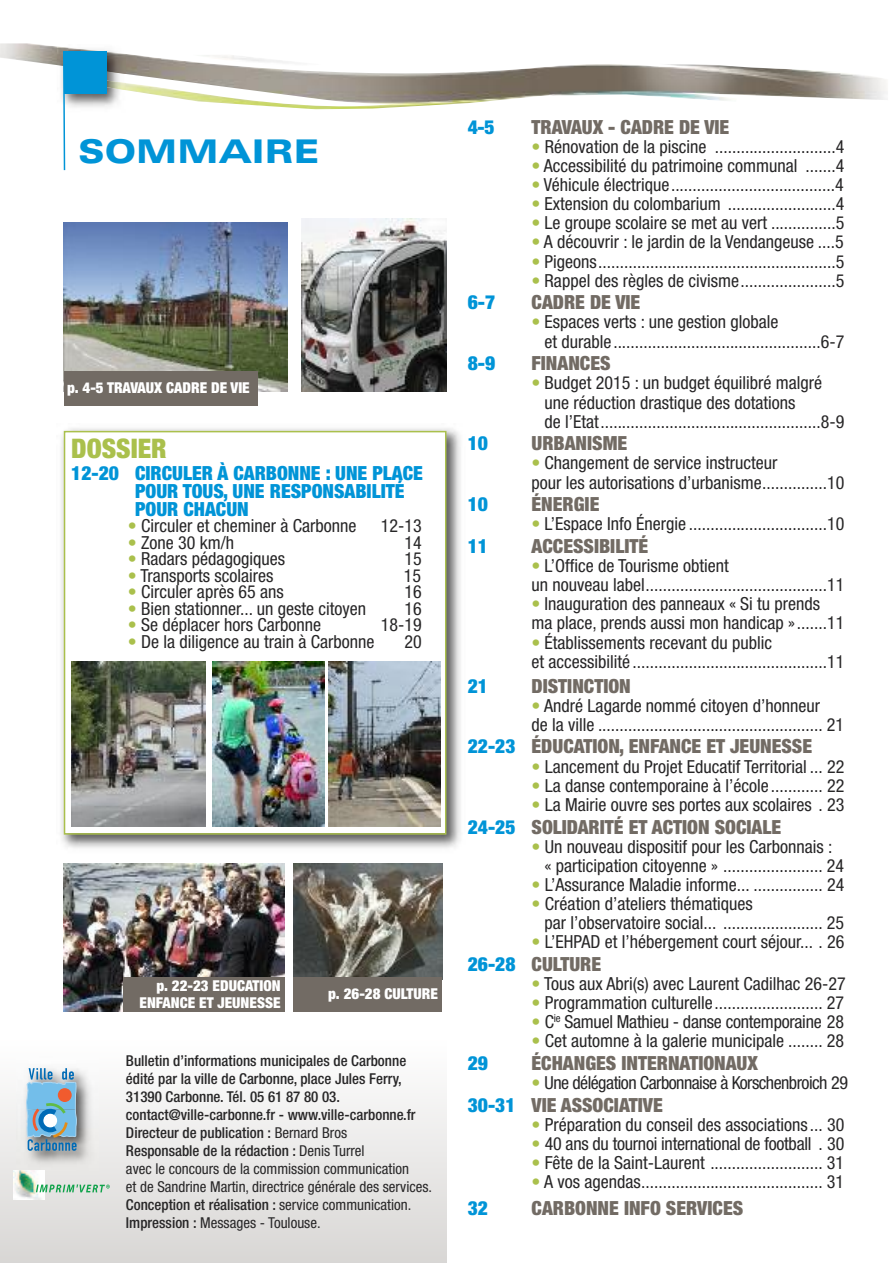
<style>
.page{position:relative;width:893px;height:1263px;background:#fff}
.page>*{position:absolute;margin:0;border:0;box-sizing:border-box;transform-origin:0 0}
.t1{font:900 expanded 32.7px "Univers LT Std";color:#0094d7}
.t2{font:900 condensed 27px "Helvetica Neue LT Std";color:#aac04c}
.t3{font:900 condensed 19.5px "Helvetica Neue LT Std";color:#726b64}
.t4{font:900 condensed 19.5px/18px "Helvetica Neue LT Std";color:#0094d7}
.t5{font:condensed 18px/19px "Helvetica Neue LT Std";color:#272627}
.t6{font:condensed 18px "Helvetica Neue LT Std";letter-spacing:-.03em;color:#272627}
.t7{font:500 condensed 15px/18px "Helvetica Neue LT Std";color:#272627}
.t8{font:900 condensed 15px/16.5px "Helvetica Neue LT Std";color:#fff;text-align:right}
.s1{color:#aac04c}
.s2{font-weight:400}
.s3{color:#0094d7}
</style>
<div class="page">
<img style="left:0;top:43px;width:887px;height:67px">
<img style="left:57px;top:74px;width:69px;height:36px">
<img style="left:57px;top:44px;width:69px;height:2px">
<img style="left:106px;top:78px;width:20px;height:12px">
<img style="left:57px;top:46px;width:69px;height:28px">
<div style="left:64px;top:51px;width:42px;height:43px;background:#0094d7"></div>
<svg style="left:62px;top:50px;width:4px;height:121px"></svg>
<div style="left:0;top:1040px;width:446px;height:223px;background:linear-gradient(to bottom,#fffeff,#d8d6d4)"></div>
<img style="left:64px;top:864px;width:221px;height:148px">
<div style="left:123px;top:978px;width:162px;height:34px;background:#726b64"></div>
<img style="left:293px;top:863px;width:149px;height:115px">
<div style="left:293px;top:978px;width:149px;height:34px;background:#726b64"></div>
<div style="left:64px;top:219px;width:223px;height:172px;background:linear-gradient(to right,#fff,#fff)"></div>
<img style="left:64px;top:223px;width:223px;height:168px">
<img style="left:302px;top:219px;width:144px;height:172px">
<div style="left:64px;top:371px;width:193px;height:34px;background:#726b64"></div>
<img style="left:16px;top:1056px;width:83px;height:118px">
<svg style="left:26px;top:1068px;width:51px;height:83px;background:#84aec7"></svg>
<img style="left:14px;top:1170px;width:31px;height:29px">
<svg style="left:36px;top:1184px;width:74px;height:8px"></svg>
<img style="left:61px;top:428px;width:400px;height:420px">
<div style="left:65px;top:432px;width:380px;height:401px;background:#fff"></div>
<div style="left:64px;top:431px;width:382px;height:404px;border:2px solid #aac04c"></div>
<img style="left:213px;top:662px;width:111px;height:164px">
<img style="left:329px;top:662px;width:111px;height:164px">
<img style="left:71px;top:662px;width:134px;height:164px">
<h1 class="t1" style="left:78px;top:140px;width:243px">SOMMAIRE</h1>
<p class="t8" style="left:67px;top:381px;width:184px">p. 4-5 TRAVAUX CADRE DE VIE</p>
<h2 class="t2" style="left:71px;top:438px;width:97px">DOSSIER</h2>
<p class="t4" style="left:135px;top:466px;width:289px;text-indent:-64px">12-20 CIRCULER À CARBONNE : UNE PLACE<br>POUR TOUS, UNE RESPONSABILITÉ<br>POUR CHACUN</p>
<p class="t5" style="left:128px;top:518px;width:230px"><span class="s1">•</span> Circuler et cheminer à Carbonne</p>
<p class="t5" style="left:381px;top:518px;width:42px">12-13</p>
<p class="t5" style="left:128px;top:534px;width:108px"><span class="s1">•</span> Zone 30 km/h</p>
<p class="t5" style="left:404px;top:534px;width:19px">14</p>
<p class="t5" style="left:128px;top:551px;width:159px"><span class="s1">•</span> Radars pédagogiques</p>
<p class="t5" style="left:404px;top:551px;width:19px">15</p>
<p class="t5" style="left:128px;top:567px;width:147px"><span class="s1">•</span> Transports scolaires</p>
<p class="t5" style="left:404px;top:567px;width:19px">15</p>
<p class="t5" style="left:128px;top:584px;width:157px"><span class="s1">•</span> Circuler après 65 ans</p>
<p class="t5" style="left:404px;top:584px;width:19px">16</p>
<p class="t5" style="left:128px;top:600px;width:240px"><span class="s1">•</span> Bien stationner... un geste citoyen</p>
<p class="t5" style="left:404px;top:600px;width:19px">16</p>
<p class="t5" style="left:128px;top:617px;width:195px"><span class="s1">•</span> Se déplacer hors Carbonne</p>
<p class="t5" style="left:381px;top:617px;width:42px">18-19</p>
<p class="t5" style="left:128px;top:633px;width:248px"><span class="s1">•</span> De la diligence au train à Carbonne</p>
<p class="t5" style="left:404px;top:633px;width:19px">20</p>
<p class="t8" style="left:140px;top:979px;width:143px">p. 22-23 EDUCATION<br>ENFANCE ET JEUNESSE</p>
<p class="t8" style="left:328px;top:987px;width:111px">p. 26-28 CULTURE</p>
<p class="t7" style="left:126px;top:1053px;width:308px">Bulletin d’informations municipales de Carbonne édité par la ville de Carbonne, place Jules Ferry, 31390 Carbonne. Tél. 05 61 87 80 03. contact@ville-carbonne.fr - www.ville-carbonne.fr Directeur de publication : <span class="s2">Bernard Bros<br></span>Responsable de la rédaction : <span class="s2">Denis Turrel<br>avec le concours de la commission communication<br>et de Sandrine Martin, directrice générale des services.<br></span>Conception et réalisation : <span class="s2">service communication.<br></span>Impression : <span class="s2">Messages - Toulouse.</span></p>
<p class="t4" style="left:468px;top:120px;width:28px">4-5</p>
<p class="t3" style="left:531px;top:120px;width:199px">TRAVAUX - CADRE DE VIE</p>
<p class="t5" style="left:531px;top:139px;width:314px"><span class="s1">•</span> Rénovation de la piscine ............................4</p>
<p class="t5" style="left:531px;top:158px;width:314px"><span class="s1">•</span> Accessibilité du patrimoine communal .......4</p>
<p class="t5" style="left:531px;top:177px;width:314px"><span class="s1">•</span> Véhicule électrique......................................4</p>
<p class="t5" style="left:531px;top:196px;width:314px"><span class="s1">•</span> Extension du colombarium .........................4</p>
<p class="t5" style="left:531px;top:215px;width:314px"><span class="s1">•</span> Le groupe scolaire se met au vert ...............5</p>
<p class="t5" style="left:531px;top:234px;width:314px"><span class="s1">•</span> A découvrir : le jardin de la Vendangeuse ....5</p>
<p class="t5" style="left:531px;top:253px;width:314px"><span class="s1">•</span> Pigeons.......................................................5</p>
<p class="t5" style="left:531px;top:272px;width:314px"><span class="s1">•</span> Rappel des règles de civisme......................5</p>
<p class="t4" style="left:468px;top:295px;width:29px">6-7</p>
<p class="t3" style="left:531px;top:295px;width:110px">CADRE DE VIE</p>
<p class="t5" style="left:544px;top:314px;width:301px;text-indent:-13px"><span class="s1">•</span> Espaces verts : une gestion globale<br>et durable................................................6-7</p>
<p class="t4" style="left:468px;top:356px;width:29px">8-9</p>
<p class="t3" style="left:531px;top:356px;width:81px">FINANCES</p>
<p class="t5" style="left:544px;top:375px;width:301px;text-indent:-13px"><span class="s1">•</span> Budget 2015 : un budget équilibré malgré une réduction drastique des dotations<br>de l’Etat...................................................8-9</p>
<p class="t4" style="left:468px;top:436px;width:22px">10</p>
<p class="t3" style="left:531px;top:436px;width:97px">URBANISME</p>
<p class="t5" style="left:531px;top:455px;width:314px"><span class="s1">•</span> Changement de service instructeur<br>pour les autorisations d’urbanisme...............10</p>
<p class="t4" style="left:468px;top:497px;width:22px">10</p>
<p class="t3" style="left:531px;top:497px;width:69px">ÉNERGIE</p>
<p class="t5" style="left:531px;top:516px;width:314px"><span class="s1">•</span> L’Espace Info Énergie ................................10</p>
<p class="t4" style="left:468px;top:539px;width:22px">11</p>
<p class="t3" style="left:531px;top:539px;width:118px">ACCESSIBILITÉ</p>
<p class="t5" style="left:531px;top:558px;width:314px"><span class="s1">•</span> L’Office de Tourisme obtient<br>un nouveau label..........................................11</p>
<p class="t5" style="left:531px;top:596px;width:314px"><span class="s1">•</span> Inauguration des panneaux « Si tu prends ma place, prends aussi mon handicap ».......11</p>
<p class="t5" style="left:531px;top:634px;width:314px"><span class="s1">•</span> Établissements recevant du public<br>et accessibilité .............................................11</p>
<p class="t4" style="left:468px;top:678px;width:22px">21</p>
<p class="t3" style="left:531px;top:679px;width:101px">DISTINCTION</p>
<p class="t5" style="left:531px;top:697px;width:314px"><span class="s1">•</span> André Lagarde nommé citoyen d’honneur<br>de la ville .................................................... 21</p>
<p class="t3" style="left:468px;top:739px;width:346px"><span class="s3">22-23</span> ÉDUCATION, ENFANCE ET JEUNESSE</p>
<p class="t5" style="left:531px;top:758px;width:314px"><span class="s1">•</span> Lancement du Projet Educatif Territorial ... 22</p>
<p class="t5" style="left:531px;top:777px;width:314px"><span class="s1">•</span> La danse contemporaine à l’école ............ 22</p>
<p class="t5" style="left:531px;top:796px;width:314px"><span class="s1">•</span> La Mairie ouvre ses portes aux scolaires . 23</p>
<p class="t3" style="left:468px;top:819px;width:315px"><span class="s3">24-25</span> SOLIDARITÉ ET ACTION SOCIALE</p>
<p class="t5" style="left:544px;top:838px;width:301px;text-indent:-13px"><span class="s1">•</span> Un nouveau dispositif pour les Carbonnais :<br>« participation citoyenne » ....................... 24</p>
<p class="t5" style="left:531px;top:876px;width:314px"><span class="s1">•</span> L’Assurance Maladie informe... ................ 24</p>
<p class="t5" style="left:544px;top:895px;width:301px;text-indent:-13px"><span class="s1">•</span> Création d’ateliers thématiques<br>par l’observatoire social... ....................... 25</p>
<p class="t5" style="left:531px;top:934px;width:314px"><span class="s1">•</span> L’EHPAD et l’hébergement court séjour... . 26</p>
<p class="t3" style="left:468px;top:957px;width:135px"><span class="s3">26-28</span> CULTURE</p>
<p class="t5" style="left:531px;top:975px;width:316px"><span class="s1">•</span> Tous aux Abri(s) avec Laurent Cadilhac 26-27</p>
<p class="t5" style="left:531px;top:995px;width:314px"><span class="s1">•</span> Programmation culturelle......................... 27</p>
<p class="t5" style="left:531px;top:1014px;width:314px"><span class="s1">•</span> C<sup>ie</sup> Samuel Mathieu - danse contemporaine 28</p>
<p class="t5" style="left:531px;top:1033px;width:314px"><span class="s1">•</span> Cet automne à la galerie municipale ........ 28</p>
<p class="t4" style="left:468px;top:1056px;width:22px">29</p>
<p class="t3" style="left:531px;top:1056px;width:228px">ÉCHANGES INTERNATIONAUX</p>
<p class="t6" style="left:531px;top:1076px;width:318px"><span class="s1">•</span> Une délégation Carbonnaise à Korschenbroich 29</p>
<p class="t3" style="left:468px;top:1098px;width:196px"><span class="s3">30-31</span> VIE ASSOCIATIVE</p>
<p class="t5" style="left:531px;top:1116px;width:314px"><span class="s1">•</span> Préparation du conseil des associations ... 30</p>
<p class="t5" style="left:531px;top:1136px;width:314px"><span class="s1">•</span> 40 ans du tournoi international de football . 30</p>
<p class="t5" style="left:531px;top:1155px;width:314px"><span class="s1">•</span> Fête de la Saint-Laurent .......................... 31</p>
<p class="t5" style="left:531px;top:1174px;width:314px"><span class="s1">•</span> A vos agendas.......................................... 31</p>
<p class="t4" style="left:468px;top:1200px;width:22px">32</p>
<p class="t3" style="left:531px;top:1200px;width:213px">CARBONNE INFO SERVICES</p>
</div>
